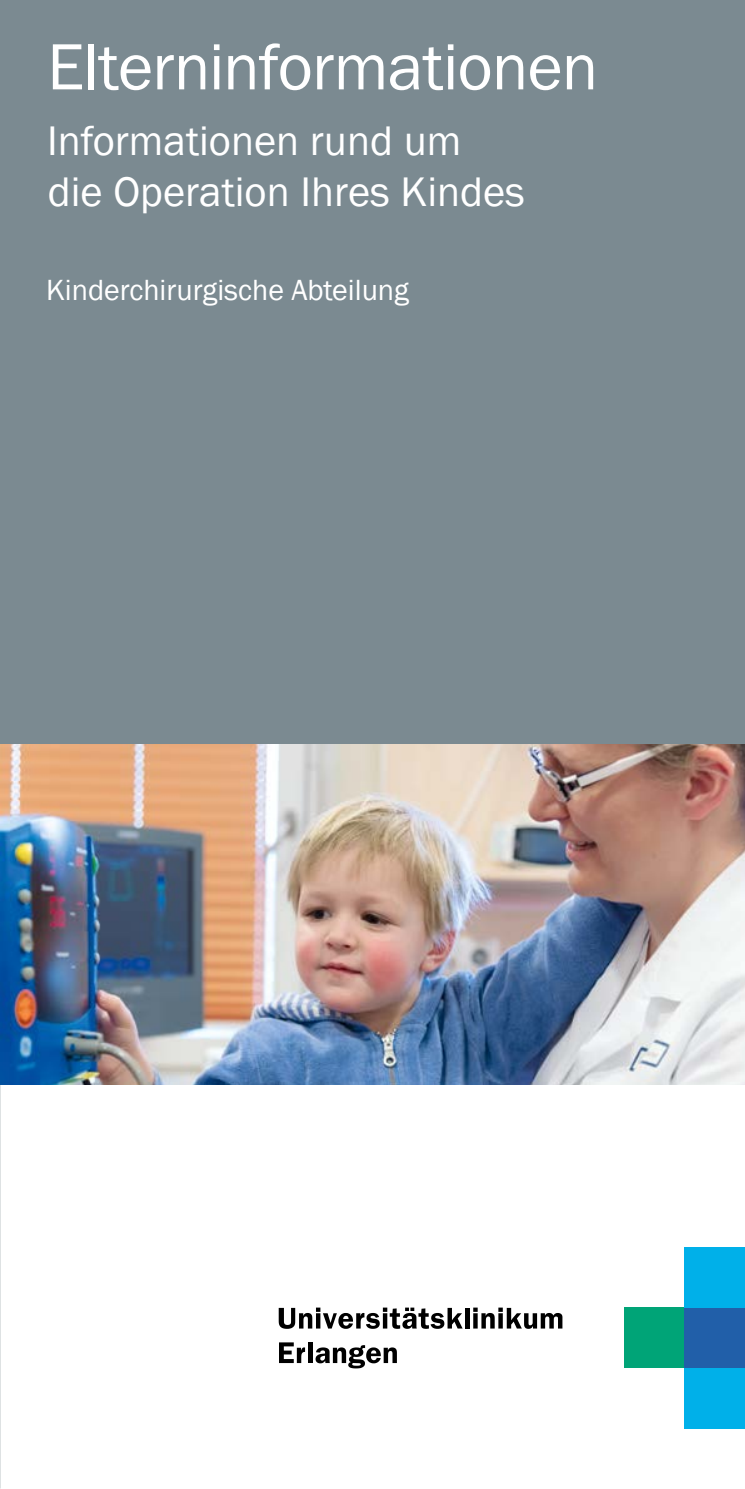
<style>
.page{position:relative;width:745px;height:1489px;background:#fff}
.page>*{position:absolute;margin:0;border:0;box-sizing:border-box;transform-origin:0 0}
.Broschürentitel{font:67.5px "Franklin Gothic";letter-spacing:-.015em;color:#fff}
.Untertitel{font:42.5px/51px "Franklin Gothic";color:#fff}
.Veranstaltungsort{font:30px "Franklin Gothic";color:#fff}
</style>
<div class="page">
<div style="left:0;top:0;width:744px;height:752px;background:#7b8a91"></div>
<div style="left:623px;top:1307px;width:61px;height:60px;background:#00a477"></div>
<div style="left:684px;top:1307px;width:60px;height:60px;background:#215fa9"></div>
<div style="left:684px;top:1367px;width:60px;height:61px;background:#00b0e9"></div>
<div style="left:684px;top:1247px;width:60px;height:60px;background:#00b0e9"></div>
<div style="left:464px;top:1307px;width:5px;height:21px;background:#000"></div>
<svg style="left:473px;top:1307px;width:89px;height:21px"></svg>
<svg style="left:279px;top:1342px;width:26px;height:20px"></svg>
<hr style="left:308px;top:1342px;width:4px;height:20px;background:#000">
<svg style="left:315px;top:1345px;width:81px;height:23px"></svg>
<svg style="left:278px;top:1307px;width:184px;height:21px"></svg>
<img style="left:0;top:744px;width:744px;height:340px">
<h1 class="Broschürentitel" style="left:47px;top:25px;width:552px">Elterninformationen</h1>
<h1 class="Untertitel" style="left:47px;top:116px;width:479px">Informationen rund um die Operation Ihres Kindes</h1>
<p class="Veranstaltungsort" style="left:46px;top:272px;width:364px">Kinderchirurgische Abteilung</p>
</div>
